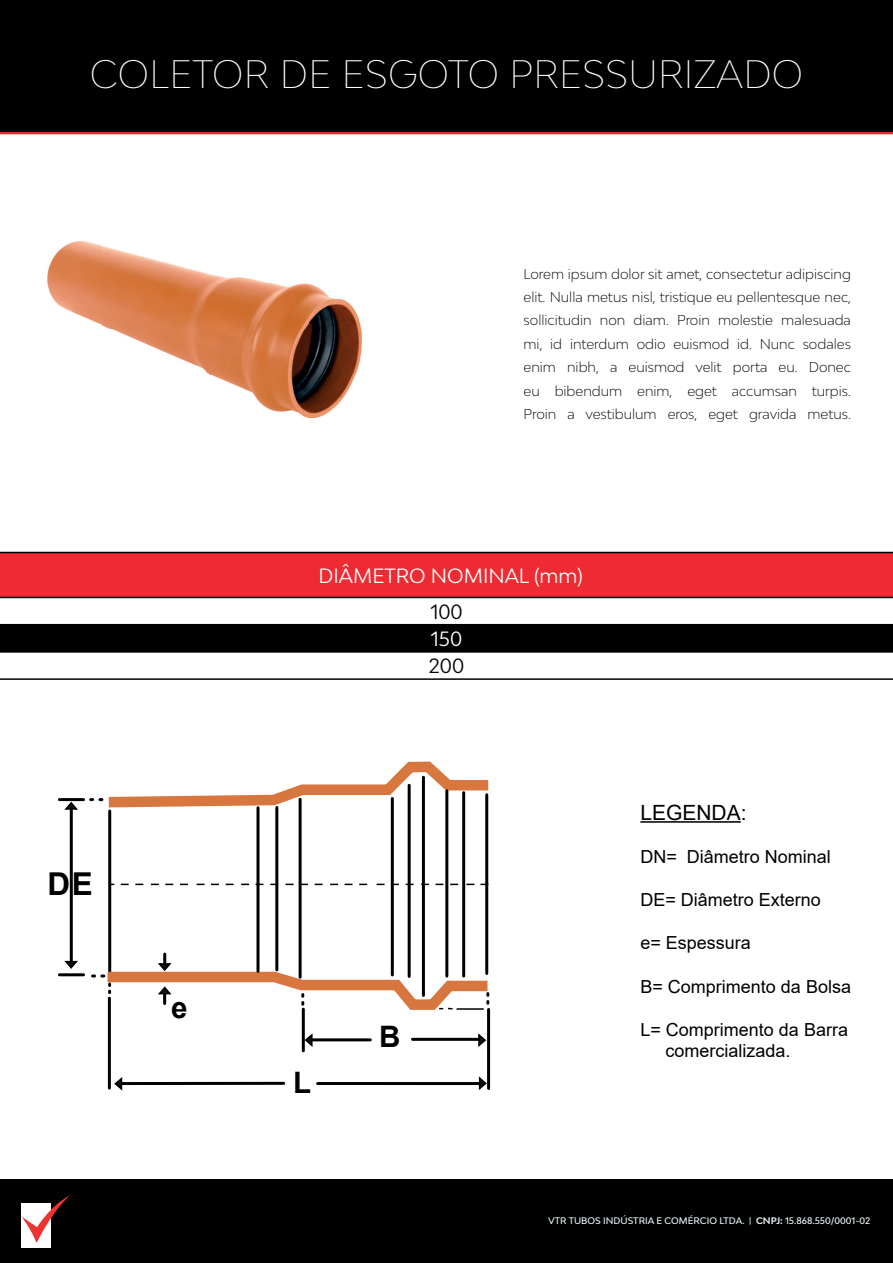
<style>
.page{position:relative;width:893px;height:1263px;background:#fff}
.page>*{position:absolute;margin:0;border:0;box-sizing:border-box;transform-origin:0 0}
.t1{font:100 37.5px "Bw Modelica";letter-spacing:.01em;color:#fff}
.t2{font:700 31.5px "Arial";color:#000}
.t3{font:700 29.55px "Arial";color:#000001}
.t4{font:21px "Arial";color:#000}
.t5{font:19.5px "Bw Modelica";color:#fff}
.t6{font:19.5px "Bw Modelica";color:#000}
.t7{font:18px/21.6px "Arial";color:#000}
.t8{font:300 13.5px/23.4px "Bw Modelica";color:#000;text-align:justify}
.t9{font:500 9px "Bw Modelica";color:#ebf7f9}
.s1{font-weight:700}
</style>
<div class="page">
<div style="left:0;top:0;width:893px;height:132px;background:#000"></div>
<hr style="left:0;top:132px;width:893px;height:2px;background:#ee2b32">
<div style="left:0;top:1179px;width:893px;height:84px;background:#000"></div>
<div style="left:21px;top:1203px;width:30px;height:44px;background:#fff"></div>
<svg style="left:21px;top:1195px;width:49px;height:48px"></svg>
<hr style="left:640px;top:821px;width:101px;height:2px;background:#000">
<svg style="left:98px;top:761px;width:393px;height:254px"></svg>
<hr style="left:70px;top:810px;width:3px;height:151px;background:#000001">
<hr style="left:108px;top:998px;width:3px;height:90px;background:#000001">
<hr style="left:299px;top:799px;width:3px;height:178px;background:#000001">
<hr style="left:275px;top:807px;width:3px;height:163px;background:#000001">
<hr style="left:256px;top:808px;width:3px;height:163px;background:#000001">
<hr style="left:302px;top:1009px;width:3px;height:42px;background:#000001">
<hr style="left:59px;top:798px;width:25px;height:3px;background:#000001">
<hr style="left:59px;top:973px;width:25px;height:3px;background:#000001">
<svg style="left:63px;top:801px;width:17px;height:9px"></svg>
<svg style="left:64px;top:960px;width:14px;height:9px"></svg>
<svg style="left:156px;top:985px;width:17px;height:18px"></svg>
<svg style="left:156px;top:954px;width:17px;height:18px"></svg>
<hr style="left:412px;top:1038px;width:69px;height:3px;background:#000001">
<hr style="left:120px;top:1082px;width:164px;height:3px;background:#000001">
<svg style="left:114px;top:1077px;width:9px;height:14px"></svg>
<hr style="left:318px;top:1082px;width:163px;height:3px;background:#000001">
<svg style="left:478px;top:1076px;width:10px;height:14px"></svg>
<hr style="left:313px;top:1038px;width:57px;height:3px;background:#000001">
<svg style="left:304px;top:1032px;width:9px;height:17px"></svg>
<svg style="left:477px;top:1033px;width:10px;height:14px"></svg>
<hr style="left:391px;top:798px;width:3px;height:177px;background:#000001">
<hr style="left:408px;top:785px;width:3px;height:191px;background:#000001">
<hr style="left:422px;top:777px;width:3px;height:218px;background:#000001">
<hr style="left:445px;top:791px;width:3px;height:185px;background:#000001">
<hr style="left:462px;top:793px;width:3px;height:183px;background:#000001">
<hr style="left:485px;top:795px;width:3px;height:178px;background:#000001">
<hr style="left:457px;top:1008px;width:27px;height:2px;background:#000001">
<svg style="left:439px;top:1008px;width:13px;height:1px"></svg>
<hr style="left:487px;top:1009px;width:3px;height:79px;background:#000001">
<div style="left:0;top:553px;width:893px;height:44px;background:#ee2b32"></div>
<img style="left:47px;top:241px;width:315px;height:178px">
<svg style="left:0;top:598px;width:893px;height:26px"></svg>
<div style="left:0;top:625px;width:893px;height:27px;background:#000"></div>
<hr style="left:0;top:552px;width:893px;height:1px;background:#000">
<hr style="left:0;top:597px;width:893px;height:1px;background:#000">
<hr style="left:0;top:624px;width:893px;height:1px;background:#000">
<hr style="left:0;top:651px;width:893px;height:2px;background:#000">
<hr style="left:0;top:678px;width:893px;height:2px;background:#000">
<h1 class="t1" style="left:90px;top:50px;width:715px">COLETOR DE ESGOTO PRESSURIZADO</h1>
<p class="t8" style="left:524px;top:262px;width:329px">Lorem ipsum dolor sit amet, consectetur adipiscing elit. Nulla metus nisl, tristique eu pellentesque nec, sollicitudin non diam. Proin molestie malesuada mi, id interdum odio euismod id. Nunc sodales enim nibh, a euismod velit porta eu. Donec eu bibendum enim, eget accumsan turpis.<br>Proin a vestibulum eros, eget gravida metus.</p>
<h2 class="t2" style="left:47px;top:861px;width:47px">DE</h2>
<h3 class="t3" style="left:171px;top:987px;width:18px">e</h3>
<h3 class="t5" style="left:319px;top:563px;width:266px">DIÂMETRO NOMINAL (mm)</h3>
<h3 class="t6" style="left:430px;top:599px;width:34px">100</h3>
<h3 class="t5" style="left:431px;top:626px;width:33px">150</h3>
<h3 class="t6" style="left:429px;top:653px;width:37px">200</h3>
<h3 class="t3" style="left:293px;top:1061px;width:20px">L</h3>
<h3 class="t3" style="left:379px;top:1016px;width:23px">B</h3>
<h3 class="t4" style="left:640px;top:798px;width:108px">LEGENDA:</h3>
<h3 class="t7" style="left:640px;top:846px;width:192px">DN= Diâmetro Nominal</h3>
<h3 class="t7" style="left:640px;top:889px;width:182px">DE= Diâmetro Externo</h3>
<h3 class="t7" style="left:640px;top:932px;width:112px">e= Espessura</h3>
<h3 class="t7" style="left:640px;top:975px;width:212px">B= Comprimento da Bolsa</h3>
<h3 class="t7" style="left:665px;top:1018px;width:184px;text-indent:-25px">L= Comprimento da Barra comercializada.</h3>
<p class="t9" style="left:548px;top:1215px;width:324px">VTR TUBOS INDÚSTRIA E COMÉRCIO LTDA. <sup>|</sup> <span class="s1">CNPJ:</span> 15.868.550/0001-02</p>
</div>
